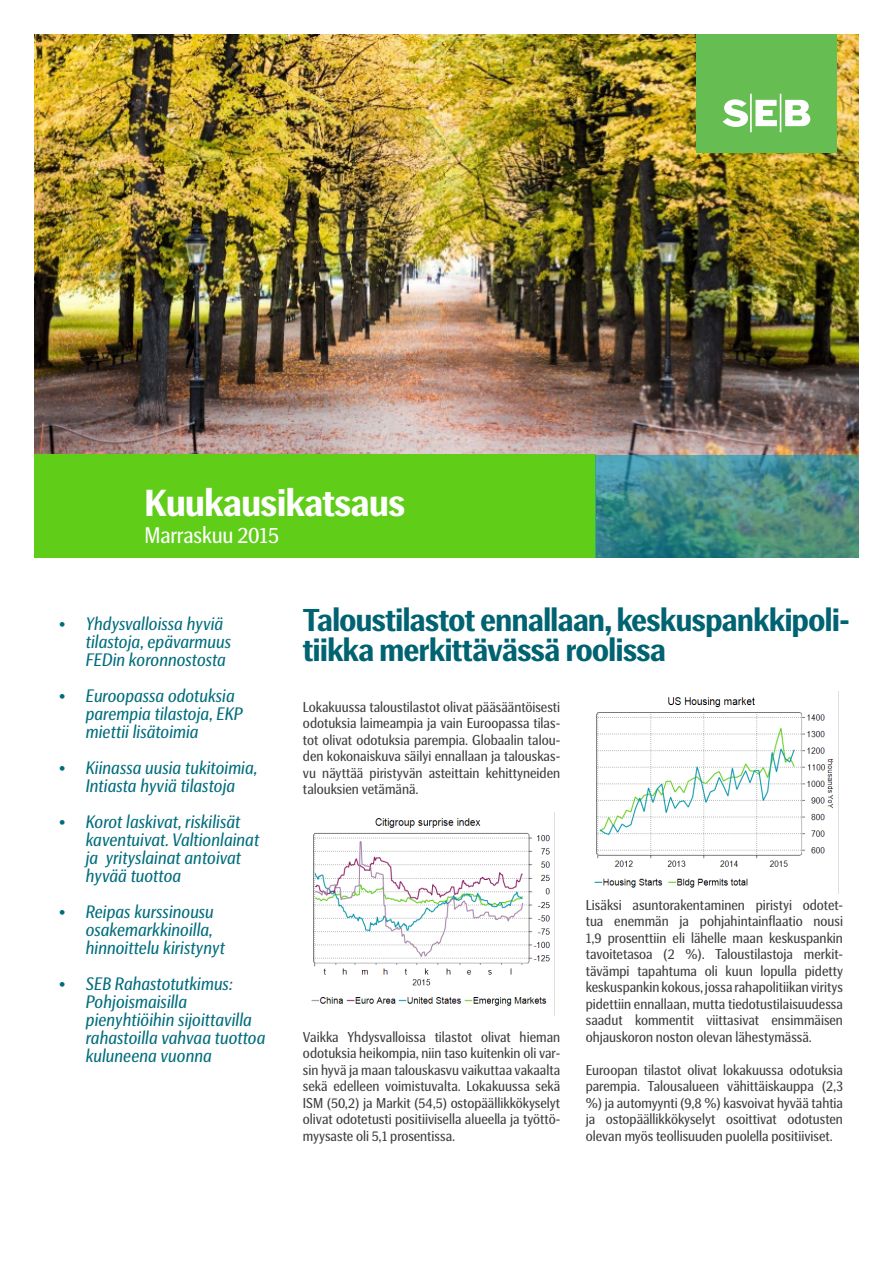
<style>
.page{position:relative;width:893px;height:1263px;background:#fff}
.page>*{position:absolute;margin:0;border:0;box-sizing:border-box;transform-origin:0 0}
.t1{font:700 37.5px "SEB Basic";letter-spacing:-.01em;color:#fff}
.Rubrik_1{font:700 31.5px/30px "SEB Basic";letter-spacing:-.015em;color:#006372}
.t2{font:22.5px "SEB Basic";letter-spacing:-.01em;color:#fff}
.t3{font:italic 18px/18px "SEB Basic";color:#006d7d}
.Body_text_9_11{font:14.25px/16.5px "SEB Basic";color:#3e3e3f;text-align:justify}
</style>
<div class="page">
<img style="left:34px;top:34px;width:825px;height:524px">
<div style="left:34px;top:455px;width:561px;height:103px;background:#60cd18"></div>
<svg style="left:595px;top:455px;width:263px;height:103px;background:#468c88"></svg>
<div style="left:696px;top:34px;width:141px;height:118px;background:#66bd52"></div>
<svg style="left:723px;top:94px;width:87px;height:38px"></svg>
<img style="left:311px;top:818px;width:239px;height:188px">
<img style="left:594px;top:697px;width:240px;height:191px">
<h1 class="t1" style="left:145px;top:482px;width:262px">Kuukausikatsaus</h1>
<h3 class="t2" style="left:145px;top:522px;width:136px">Marraskuu 2015</h3>
<p class="t3" style="left:85px;top:615px;width:147px;text-indent:-27px">• Yhdysvalloissa hyviä tilastoja, epävarmuus<br>FEDin koronnostosta</p>
<p class="t3" style="left:85px;top:687px;width:159px;text-indent:-27px">• Euroopassa odotuksia parempia tilastoja, EKP miettii lisätoimia</p>
<p class="t3" style="left:58px;top:759px;width:201px;text-align:center">• Kiinassa uusia tukitoimia,<br>Intiasta hyviä tilastoja</p>
<p class="t3" style="left:85px;top:813px;width:175px;text-indent:-27px">• Korot laskivat, riskilisät kaventuivat. Valtionlainat ja yrityslainat antoivat hyvää tuottoa</p>
<p class="t3" style="left:85px;top:903px;width:141px;text-indent:-27px">• Reipas kurssinousu osakemarkkinoilla, hinnoittelu kiristynyt</p>
<p class="t3" style="left:85px;top:975px;width:181px;text-indent:-27px">• SEB Rahastotutkimus:<br>Pohjoismaisilla pienyhtiöihin sijoittavilla rahastoilla vahvaa tuottoa kuluneena vuonna</p>
<p class="Rubrik_1" style="left:303px;top:606px;width:548px">Taloustilastot ennallaan, keskuspankkipoli&shy;tiikka merkittävässä roolissa</p>
<p class="Body_text_9_11" style="left:303px;top:699px;width:259px">Lokakuussa taloustilastot olivat pääsääntöisesti odotuksia laimeampia ja vain Euroopassa tilas&shy;tot olivat odotuksia parempia. Globaalin talou&shy;den kokonaiskuva säilyi ennallaan ja talouskas&shy;vu näyttää piristyvän asteittain kehittyneiden talouksien vetämänä.</p>
<p class="Body_text_9_11" style="left:303px;top:1029px;width:259px">Vaikka Yhdysvalloissa tilastot olivat hieman odotuksia heikompia, niin taso kuitenkin oli var&shy;sin hyvä ja maan talouskasvu vaikuttaa vakaalta sekä edelleen voimistuvalta. Lokakuussa sekä ISM (50,2) ja Markit (54,5) ostopäällikkökyselyt olivat odotetusti positiivisella alueella ja työttö&shy;myysaste oli 5,1 prosentissa.</p>
<p class="Body_text_9_11" style="left:586px;top:897px;width:259px">Lisäksi asuntorakentaminen piristyi odotet&shy;tua enemmän ja pohjahintainflaatio nousi 1,9 prosenttiin eli lähelle maan keskuspankin tavoitetasoa (2 %). Taloustilastoja merkit&shy;tävämpi tapahtuma oli kuun lopulla pidetty keskuspankin kokous, jossa rahapolitiikan viritys pidettiin ennallaan, mutta tiedotustilaisuudessa saadut kommentit viittasivat ensimmäisen ohjauskoron noston olevan lähestymässä.</p>
<p class="Body_text_9_11" style="left:586px;top:1062px;width:259px">Euroopan tilastot olivat lokakuussa odotuksia parempia. Talousalueen vähittäiskauppa (2,3 %) ja automyynti (9,8 %) kasvoivat hyvää tahtia ja ostopäällikkökyselyt osoittivat odotusten olevan myös teollisuuden puolella positiiviset.</p>
</div>
